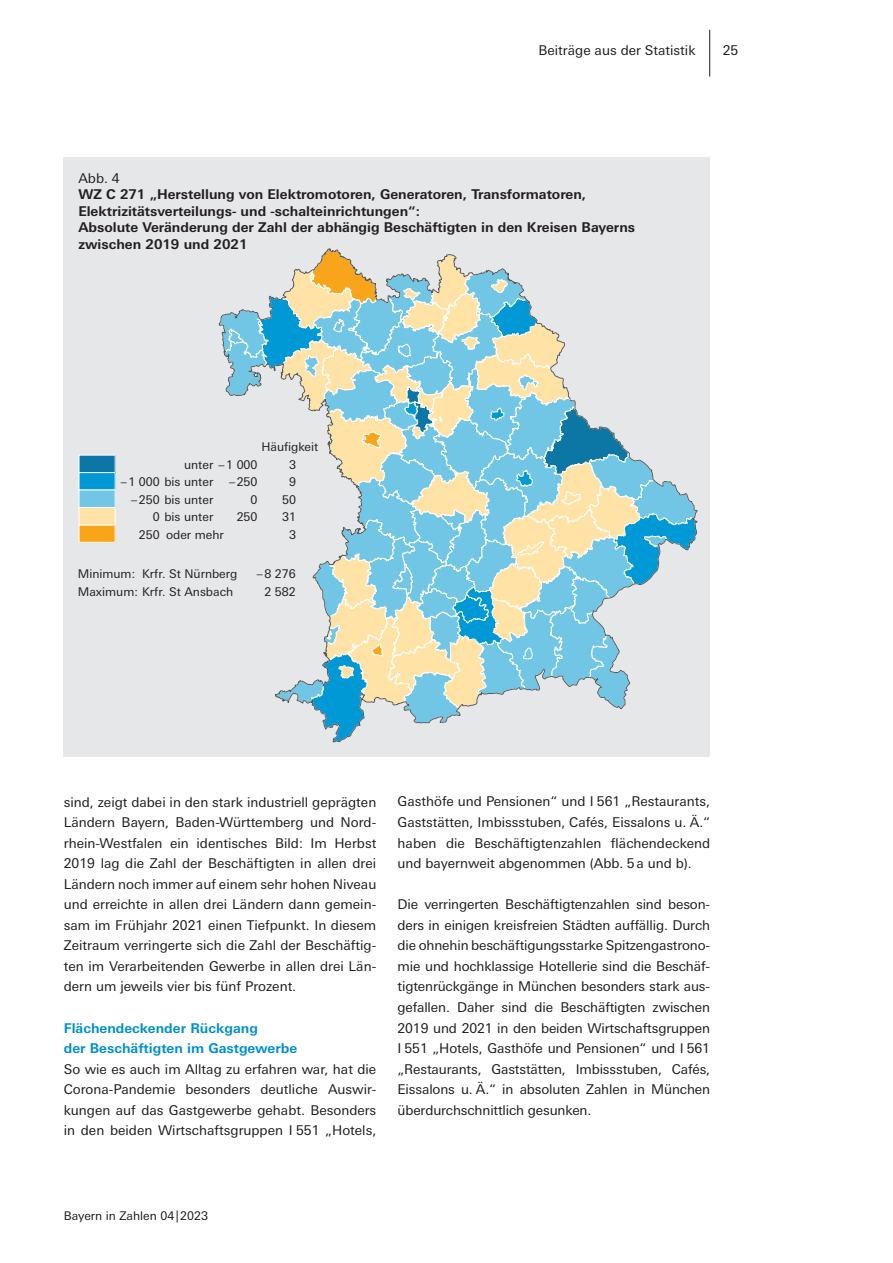
<style>
.page{position:relative;width:893px;height:1263px;background:#fff}
.page>*{position:absolute;margin:0;border:0;box-sizing:border-box;transform-origin:0 0}
.t1{font:13.5px/20.5px "Univers Next Pro";color:#1d1e1f;text-align:justify}
.t2{font:13.5px/16.5px "Univers Next Pro Bold 5";color:#231f20}
.t3{font:700 13.5px/20.5px "Univers Next Pro";color:#0090d0}
.t4{font:13.5px "Univers Next Pro Regular 3";color:#1d1e1f}
.t5{font:13.5px "Univers Next Pro Regular 9";color:#231f20}
.t6{font:12px "Univers Next Pro Regular 9";color:#231f20}
.t7{font:12px "Univers Next Pro Regular 2";color:#1d1e1f}
</style>
<div class="page">
<hr style="left:709px;top:30px;width:1px;height:47px;background:#1d1e1f">
<div style="left:64px;top:157px;width:646px;height:600px;background:#e6e7e9"></div>
<div style="left:79px;top:455px;width:36px;height:18px;background:#0c77a5"></div>
<div style="left:79px;top:473px;width:36px;height:17px;background:#0099d5"></div>
<div style="left:79px;top:472px;width:36px;height:18px;border:1px solid #fff"></div>
<div style="left:79px;top:525px;width:36px;height:17px;background:#f9a51b"></div>
<div style="left:79px;top:525px;width:36px;height:18px;border:1px solid #fff"></div>
<div style="left:79px;top:507px;width:36px;height:18px;background:#ffe2a5"></div>
<div style="left:79px;top:507px;width:36px;height:18px;border:1px solid #fff"></div>
<div style="left:79px;top:490px;width:36px;height:17px;background:#72c6e5"></div>
<div style="left:79px;top:490px;width:36px;height:18px;border:1px solid #fff"></div>
<svg style="left:218px;top:248px;width:480px;height:495px"></svg>
<p class="t4" style="left:538px;top:42px;width:159px">Beiträge aus der Statistik</p>
<p class="t1" style="left:723px;top:40px;width:17px">25</p>
<p class="t5" style="left:78px;top:170px;width:43px">Abb. 4</p>
<p class="t2" style="left:78px;top:186px;width:558px">WZ C 271 „Herstellung von Elektromotoren, Generatoren, Transformatoren, Elektrizitäts verteilungs- und -schalteinrichtungen“:<br>Absolute Veränderung der Zahl der abhängig Beschäftigten in den Kreisen Bayerns zwischen 2019 und 2021</p>
<p class="t6" style="left:261px;top:440px;width:58px">Häufigkeit</p>
<p class="t6" style="left:184px;top:458px;width:75px">unter – 1 000</p>
<p class="t6" style="left:289px;top:458px;width:8px">3</p>
<p class="t6" style="left:121px;top:475px;width:94px">– 1 000 bis unter</p>
<p class="t6" style="left:229px;top:475px;width:30px">– 250</p>
<p class="t6" style="left:289px;top:475px;width:8px">9</p>
<p class="t6" style="left:131px;top:493px;width:84px">– 250 bis unter</p>
<p class="t6" style="left:251px;top:493px;width:8px">0</p>
<p class="t6" style="left:282px;top:493px;width:15px">50</p>
<p class="t6" style="left:153px;top:510px;width:62px">0 bis unter</p>
<p class="t6" style="left:237px;top:510px;width:22px">250</p>
<p class="t6" style="left:282px;top:510px;width:15px">31</p>
<p class="t6" style="left:139px;top:527px;width:22px">250</p>
<p class="t6" style="left:166px;top:527px;width:59px">oder mehr</p>
<p class="t6" style="left:289px;top:527px;width:8px">3</p>
<p class="t6" style="left:78px;top:567px;width:59px">Minimum:</p>
<p class="t6" style="left:142px;top:567px;width:97px">Krfr. St Nürnberg</p>
<p class="t6" style="left:257px;top:567px;width:40px">– 8 276</p>
<p class="t6" style="left:78px;top:584px;width:157px">Maximum: Krfr. St Ansbach</p>
<p class="t6" style="left:265px;top:584px;width:33px">2 582</p>
<p class="t1" style="left:64px;top:791px;width:314px">sind, zeigt dabei in den stark industriell geprägten Ländern Bayern, Baden-Württemberg und Nord&shy;rhein-Westfalen ein identisches Bild: Im Herbst 2019 lag die Zahl der Beschäftigten in allen drei Ländern noch immer auf einem sehr hohen Niveau und erreichte in allen drei Ländern dann gemein&shy;sam im Frühjahr 2021 einen Tiefpunkt. In diesem Zeitraum verringerte sich die Zahl der Beschäftig&shy;ten im Verarbeitenden Gewerbe in allen drei Län&shy;dern um jeweils vier bis fünf Prozent.</p>
<p class="t3" style="left:64px;top:1017px;width:235px">Flächendeckender Rückgang<br>der Beschäftigten im Gastgewerbe</p>
<p class="t1" style="left:64px;top:1058px;width:314px">So wie es auch im Alltag zu erfahren war, hat die Corona-Pandemie besonders deutliche Auswir&shy;kungen auf das Gastgewerbe gehabt. Besonders in den beiden Wirtschaftsgruppen I 551 „Hotels,</p>
<p class="t1" style="left:398px;top:791px;width:314px">Gasthöfe und Pensionen“ und I 561 „Restaurants, Gaststätten, Imbissstuben, Cafés, Eissalons u. Ä.“ haben die Beschäftigtenzahlen flächendeckend und bayernweit abgenommen (Abb. 5a und b).</p>
<p class="t1" style="left:398px;top:894px;width:314px">Die verringerten Beschäftigtenzahlen sind beson&shy;ders in einigen kreisfreien Städten auffällig. Durch die ohnehin beschäftigungsstarke Spitzengastrono&shy;mie und hochklassige Hotellerie sind die Beschäf&shy;tigtenrückgänge in München besonders stark aus&shy;gefallen. Daher sind die Beschäftigten zwischen 2019 und 2021 in den beiden Wirtschaftsgruppen I 551 „Hotels, Gasthöfe und Pensionen“ und I 561 „Restaurants, Gaststätten, Imbissstuben, Cafés, Eissalons u. Ä.“ in absoluten Zahlen in München überdurchschnittlich gesunken.</p>
<p class="t7" style="left:64px;top:1209px;width:146px">Bayern in Zahlen 04|2023</p>
</div>
